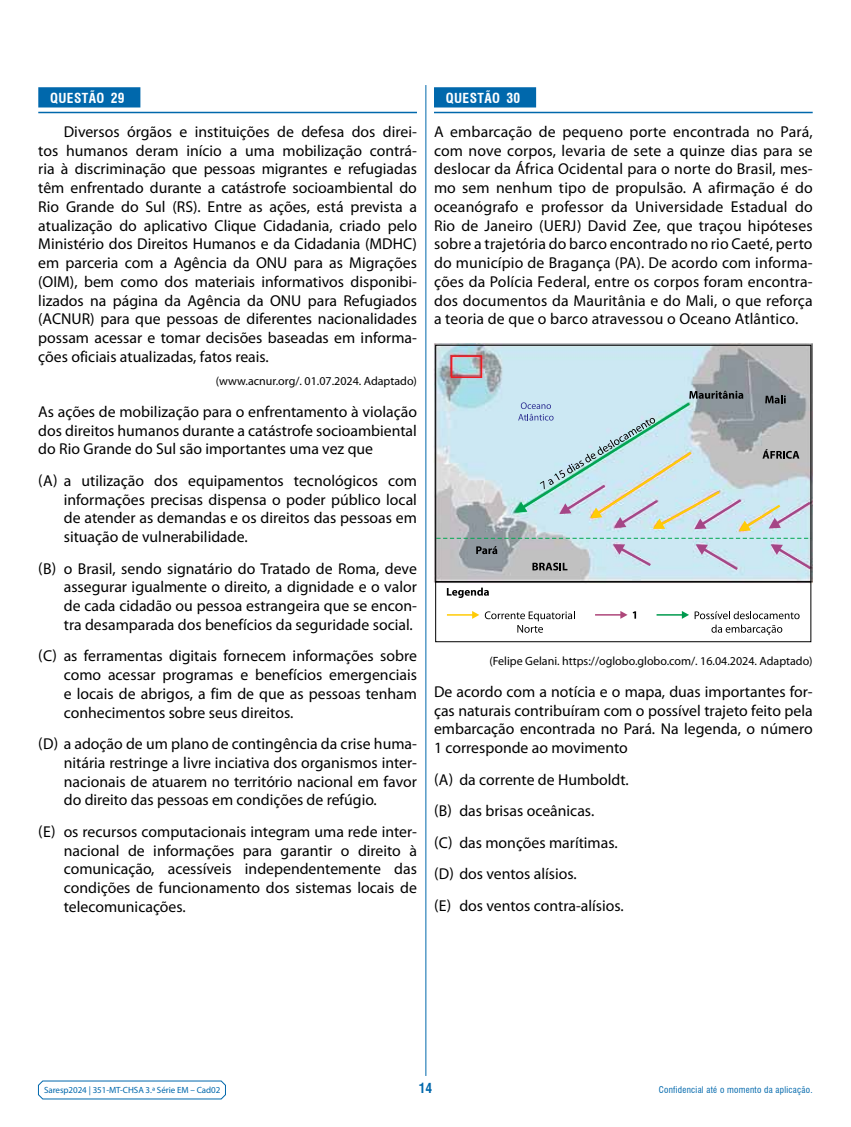
<style>
.page{position:relative;width:851px;height:1127px;background:#fff}
.page>*{position:absolute;margin:0;border:0;box-sizing:border-box;transform-origin:0 0}
.t1{font:15.75px/18.8px "Myriad Pro";color:#000;text-align:justify}
.t2{font:700 condensed 13.5px "Swiss 721 BT";letter-spacing:.03em;color:#fff}
.t3{font:700 condensed 13.5px "Swiss 721 BT";color:#0068ac}
.t4{font:12px "Myriad Pro";color:#000}
.t5{font:9px "Myriad Pro";letter-spacing:-.005em;color:#0068ac}
.t6{font:condensed 9px "Swiss 721 BT";letter-spacing:.03em;color:#0068ac}
</style>
<div class="page">
<svg style="left:38px;top:1080px;width:188px;height:20px"></svg>
<hr style="left:425px;top:85px;width:1px;height:991px;background:#0068ac">
<div style="left:434px;top:87px;width:102px;height:20px;background:#0068ac"></div>
<hr style="left:434px;top:112px;width:378px;height:1px;background:#0068ac">
<img style="left:434px;top:344px;width:378px;height:239px">
<div style="left:435px;top:581px;width:376px;height:61px;border:1px solid #000"></div>
<svg style="left:447px;top:587px;width:42px;height:11px"></svg>
<hr style="left:447px;top:614px;width:25px;height:2px;background:#ffcb05">
<hr style="left:656px;top:614px;width:26px;height:2px;background:#009a4e">
<svg style="left:472px;top:611px;width:101px;height:22px"></svg>
<svg style="left:595px;top:611px;width:41px;height:8px"></svg>
<svg style="left:681px;top:611px;width:118px;height:8px"></svg>
<svg style="left:711px;top:625px;width:71px;height:10px"></svg>
<svg style="left:515px;top:391px;width:297px;height:140px;background:#bed1d6"></svg>
<svg style="left:437px;top:538px;width:376px;height:34px;background:#bac9d1"></svg>
<div style="left:435px;top:345px;width:376px;height:237px;border:1px solid #000"></div>
<div style="left:450px;top:355px;width:32px;height:23px;border:2px solid #ed1d24"></div>
<div style="left:38px;top:87px;width:102px;height:20px;background:#0068ac"></div>
<hr style="left:38px;top:112px;width:379px;height:1px;background:#0068ac">
<p class="t2" style="left:50px;top:90px;width:76px">QUESTÃO 29</p>
<p class="t1" style="left:38px;top:122px;width:380px;text-indent:26px">Diversos órgãos e instituições de defesa dos direi&shy;tos humanos deram início a uma mobilização contrá&shy;ria à discriminação que pessoas migrantes e refugiadas têm enfrentado durante a catástrofe socioambiental do Rio Grande do Sul (RS). Entre as ações, está prevista a atualização do aplicativo Clique Cidadania, criado pelo Ministério dos Direitos Humanos e da Cidadania (MDHC) em parceria com a Agência da ONU para as Migrações (OIM), bem como dos materiais informativos disponibi&shy;lizados na página da Agência da ONU para Refugiados (ACNUR) para que pessoas de diferentes nacionalidades possam acessar e tomar decisões baseadas em informa&shy;ções oficiais atualizadas, fatos reais.</p>
<p class="t4" style="left:216px;top:374px;width:202px">(www.acnur.org/. 01.07.2024. Adaptado)</p>
<p class="t1" style="left:38px;top:402px;width:380px">As ações de mobilização para o enfrentamento à violação dos direitos humanos durante a catástrofe socioambiental do Rio Grande do Sul são importantes uma vez que</p>
<p class="t1" style="left:64px;top:471px;width:354px;text-indent:-26px">(A) a utilização dos equipamentos tecnológicos com informações precisas dispensa o poder público local de atender as demandas e os direitos das pessoas em situação de vulnerabilidade.</p>
<p class="t1" style="left:64px;top:559px;width:354px;text-indent:-26px">(B) o Brasil, sendo signatário do Tratado de Roma, deve assegurar igualmente o direito, a dignidade e o valor de cada cidadão ou pessoa estrangeira que se encon&shy;tra desamparada dos benefícios da seguridade social.</p>
<p class="t1" style="left:64px;top:646px;width:354px;text-indent:-26px">(C) as ferramentas digitais fornecem informações sobre como acessar programas e benefícios emergenciais e locais de abrigos, a fim de que as pessoas tenham conhecimentos sobre seus direitos.</p>
<p class="t1" style="left:64px;top:734px;width:354px;text-indent:-26px">(D) a adoção de um plano de contingência da crise huma&shy;nitária restringe a livre inciativa dos organismos inter&shy;nacionais de atuarem no território nacional em favor do direito das pessoas em condições de refúgio.</p>
<p class="t1" style="left:64px;top:822px;width:354px;text-indent:-26px">(E) os recursos computacionais integram uma rede inter&shy;nacional de informações para garantir o direito à comunicação, acessíveis independentemente das condições de funcionamento dos sistemas locais de telecomunicações.</p>
<p class="t2" style="left:446px;top:90px;width:76px">QUESTÃO 30</p>
<p class="t1" style="left:434px;top:122px;width:380px">A embarcação de pequeno porte encontrada no Pará, com nove corpos, levaria de sete a quinze dias para se deslocar da África Ocidental para o norte do Brasil, mes&shy;mo sem nenhum tipo de propulsão. A afirmação é do oceanógrafo e professor da Universidade Estadual do Rio de Janeiro (UERJ) David Zee, que traçou hipóteses sobre a trajetória do barco encontrado no rio Caeté, perto do município de Bragança (PA). De acordo com informa&shy;ções da Polícia Federal, entre os corpos foram encontra&shy;dos documentos da Mauritânia e do Mali, o que reforça a teoria de que o barco atravessou o Oceano Atlântico.</p>
<p class="t4" style="left:489px;top:654px;width:325px">(Felipe Gelani. https://oglobo.globo.com/. 16.04.2024. Adaptado)</p>
<p class="t1" style="left:434px;top:682px;width:380px">De acordo com a notícia e o mapa, duas importantes for&shy;ças naturais contribuíram com o possível trajeto feito pela embarcação encontrada no Pará. Na legenda, o número 1 corresponde ao movimento</p>
<p class="t1" style="left:434px;top:763px;width:196px;line-height:31.5px;text-align:left">(A) da corrente de Humboldt. (B) das brisas oceânicas.<br>(C) das monções marítimas. (D) dos ventos alísios.<br>(E) dos ventos contra-alísios.</p>
<p class="t5" style="left:44px;top:1084px;width:178px">Saresp2024 | 351-MT-CHSA 3.ª Série EM – Cad02</p>
<p class="t3" style="left:418px;top:1079px;width:15px">14</p>
<p class="t6" style="left:658px;top:1084px;width:155px">Confidencial até o momento da aplicação.</p>
</div>
